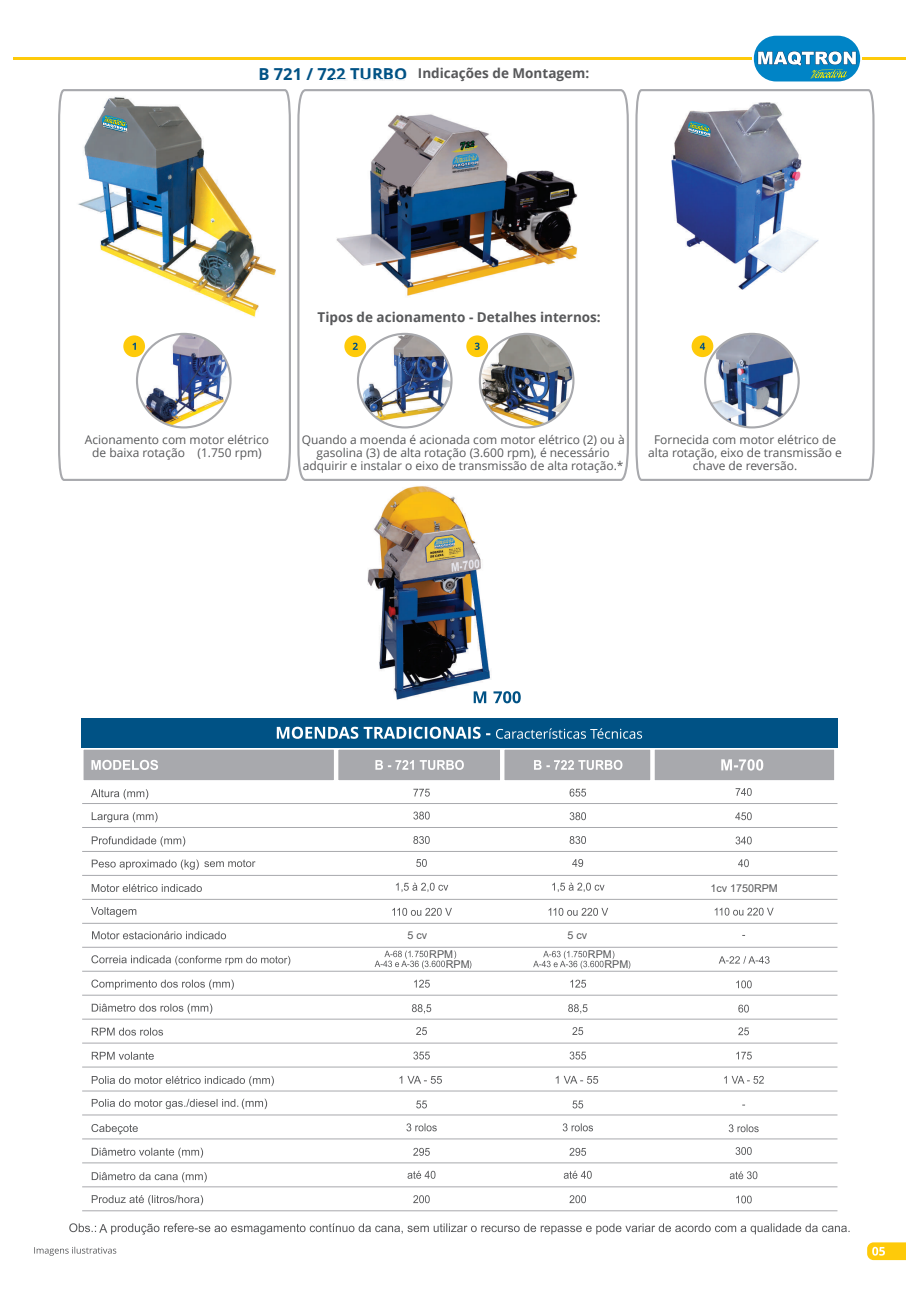
<style>
.page{position:relative;width:920px;height:1290px;background:#fff}
.page>*{position:absolute;margin:0;border:0;box-sizing:border-box;transform-origin:0 0}
.t1{font:700 16.5px "Open Sans";color:#005285}
.t2{font:700 13.5px "Open Sans";color:#57585a}
.t3{font:12px/13px "Open Sans";color:#57585a;text-align:center}
.t4{font:10.8px/10.2px "Arial";color:#57585a}
</style>
<div class="page">
<hr style="left:13px;top:57px;width:893px;height:3px;background:#feca0a">
<svg style="left:867px;top:1242px;width:39px;height:18px"></svg>
<svg style="left:34px;top:1247px;width:82px;height:9px"></svg>
<div style="left:752px;top:34px;width:110px;height:49px;border:4px solid #fff;border-radius:22px"></div>
<div style="left:754px;top:36px;width:106px;height:45px;background:#0084c6;border-radius:22px"></div>
<svg style="left:757px;top:51px;width:99px;height:28px"></svg>
<svg style="left:296px;top:78px;width:334px;height:1157px"></svg>
<img style="left:358px;top:334px;width:93px;height:92px">
<div style="left:357px;top:333px;width:96px;height:95px;border:2px solid #a8a9ad;border-radius:50%"></div>
<img style="left:480px;top:334px;width:93px;height:93px;border-radius:47px">
<div style="left:479px;top:333px;width:95px;height:95px;border:2px solid #a8a9ad;border-radius:50%"></div>
<div style="left:344px;top:335px;width:22px;height:22px;background:#feca0a;border-radius:50%"></div>
<svg style="left:353px;top:343px;width:5px;height:7px"></svg>
<div style="left:466px;top:335px;width:22px;height:22px;background:#feca0a;border-radius:50%"></div>
<svg style="left:475px;top:343px;width:5px;height:7px"></svg>
<img style="left:344px;top:485px;width:162px;height:228px">
<svg style="left:474px;top:691px;width:47px;height:12px"></svg>
<svg style="left:91px;top:789px;width:94px;height:57px"></svg>
<svg style="left:91px;top:955px;width:199px;height:250px"></svg>
<svg style="left:91px;top:859px;width:164px;height:58px"></svg>
<svg style="left:92px;top:931px;width:134px;height:8px"></svg>
<div style="left:500px;top:745px;width:155px;height:39px;background:#a8a9ad;border:4px solid #fff"></div>
<div style="left:334px;top:745px;width:170px;height:39px;background:#a8a9ad;border:4px solid #fff"></div>
<div style="left:650px;top:745px;width:188px;height:39px;background:#a8a9ad;border:4px solid #fff"></div>
<div style="left:79px;top:745px;width:259px;height:39px;background:#a8a9ad;border:4px solid #fff"></div>
<svg style="left:91px;top:760px;width:67px;height:10px"></svg>
<div style="left:81px;top:718px;width:756px;height:30px;background:#005285"></div>
<svg style="left:277px;top:727px;width:365px;height:12px"></svg>
<svg style="left:375px;top:950px;width:96px;height:19px"></svg>
<svg style="left:392px;top:789px;width:60px;height:127px"></svg>
<svg style="left:408px;top:1171px;width:27px;height:32px"></svg>
<svg style="left:399px;top:980px;width:43px;height:176px"></svg>
<svg style="left:375px;top:760px;width:89px;height:10px"></svg>
<svg style="left:533px;top:951px;width:97px;height:18px"></svg>
<svg style="left:548px;top:789px;width:60px;height:127px"></svg>
<svg style="left:556px;top:980px;width:42px;height:223px"></svg>
<svg style="left:534px;top:760px;width:88px;height:10px"></svg>
<hr style="left:82px;top:1210px;width:755px;height:1px;background:#a8a9ad">
<hr style="left:82px;top:1186px;width:755px;height:1px;background:#a8a9ad">
<hr style="left:82px;top:1162px;width:755px;height:1px;background:#a8a9ad">
<hr style="left:82px;top:1138px;width:755px;height:1px;background:#a8a9ad">
<hr style="left:82px;top:1114px;width:755px;height:1px;background:#a8a9ad">
<hr style="left:82px;top:1090px;width:755px;height:1px;background:#a8a9ad">
<hr style="left:82px;top:1067px;width:755px;height:1px;background:#a8a9ad">
<hr style="left:82px;top:1043px;width:755px;height:1px;background:#a8a9ad">
<hr style="left:82px;top:1019px;width:755px;height:1px;background:#a8a9ad">
<hr style="left:82px;top:995px;width:755px;height:1px;background:#a8a9ad">
<hr style="left:82px;top:971px;width:755px;height:1px;background:#a8a9ad">
<hr style="left:82px;top:947px;width:755px;height:1px;background:#a8a9ad">
<hr style="left:82px;top:923px;width:755px;height:1px;background:#a8a9ad">
<hr style="left:82px;top:899px;width:755px;height:1px;background:#a8a9ad">
<hr style="left:82px;top:875px;width:755px;height:1px;background:#a8a9ad">
<hr style="left:82px;top:851px;width:755px;height:1px;background:#a8a9ad">
<hr style="left:82px;top:827px;width:755px;height:1px;background:#a8a9ad">
<hr style="left:82px;top:803px;width:755px;height:1px;background:#a8a9ad">
<svg style="left:69px;top:1223px;width:781px;height:11px"></svg>
<svg style="left:715px;top:788px;width:59px;height:415px"></svg>
<svg style="left:721px;top:759px;width:42px;height:12px"></svg>
<img style="left:58px;top:89px;width:233px;height:392px">
<svg style="left:635px;top:89px;width:240px;height:392px"></svg>
<h1 class="t1" style="left:258px;top:62px;width:150px">B 721 / 722 TURBO</h1>
<p class="t2" style="left:418px;top:64px;width:173px">Indicações de Montagem:</p>
<p class="t2" style="left:317px;top:308px;width:285px">Tipos de acionamento - Detalhes internos:</p>
<p class="t3" style="left:85px;top:433px;width:186px">Acionamento com motor elétrico de baixa rotação (1.750 rpm)</p>
<p class="t3" style="left:302px;top:432px;width:325px">Quando a moenda é acionada com motor elétrico (2) ou à gasolina (3) de alta rotação (3.600 rpm), é necessário adquirir e instalar o eixo de transmissão de alta rotação.*</p>
<p class="t3" style="left:648px;top:432px;width:195px">Fornecida com motor elétrico de alta rotação, eixo de transmissão e chave de reversão.</p>
<p class="t4" style="left:408px;top:929px;width:21px">5 cv</p>
<p class="t4" style="left:568px;top:929px;width:21px">5 cv</p>
<p class="t4" style="left:446px;top:949px;width:25px;text-indent:-17px">RPM<br>RPM</p>
<p class="t4" style="left:604px;top:959px;width:25px">RPM</p>
<p class="t4" style="left:588px;top:949px;width:25px">RPM</p>
<p class="t4" style="left:710px;top:882px;width:69px">1cv 1750RPM</p>
</div>
